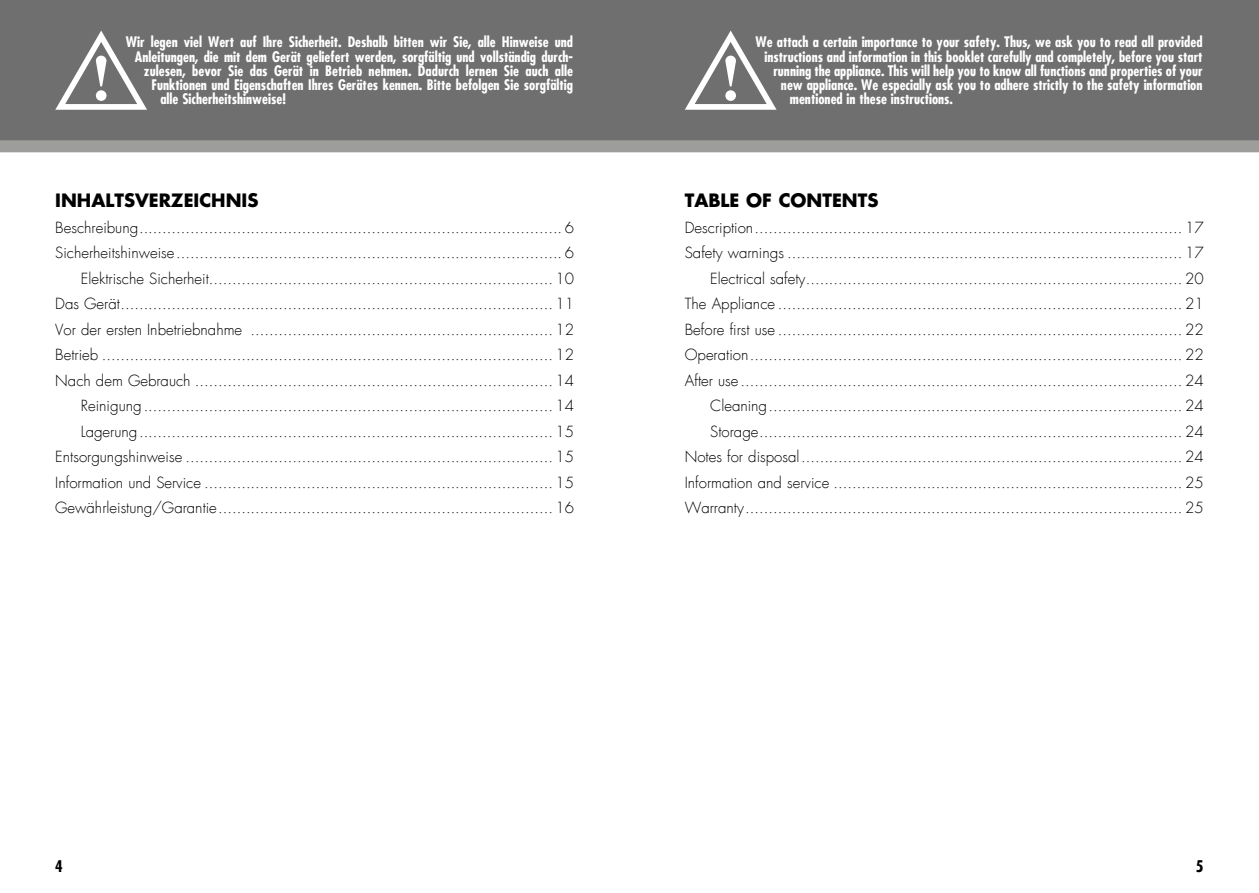
<style>
.page{position:relative;width:1259px;height:893px;background:#fff}
.page>*{position:absolute;margin:0;border:0;box-sizing:border-box;transform-origin:0 0}
.t1{font:700 18px "Futura LT";color:#000}
.t2{font:700 condensed 15.75px "Futura LT";color:#000}
.t3{font:300 15px/25.5px "Futura LT";color:#000;text-align:right}
.t4{font:700 condensed 14.25px "Futura LT";color:#fff}
</style>
<div class="page">
<div style="left:0;top:0;width:1259px;height:140px;background:#706f6f"></div>
<div style="left:0;top:140px;width:1259px;height:12px;background:#9d9d9c"></div>
<svg style="left:685px;top:30px;width:92px;height:80px"></svg>
<svg style="left:55px;top:30px;width:92px;height:80px"></svg>
<p class="t4" style="left:126px;top:33px;width:448px">Wir legen viel Wert auf Ihre Sicherheit. Deshalb bitten wir Sie, alle Hinweise und</p>
<p class="t4" style="left:135px;top:48px;width:439px">Anleitungen, die mit dem Gerät geliefert werden, sorgfältig und vollständig durch-</p>
<p class="t4" style="left:144px;top:62px;width:430px">zulesen, bevor Sie das Gerät in Betrieb nehmen. Dadurch lernen Sie auch alle</p>
<p class="t4" style="left:151px;top:76px;width:423px">Funktionen und Eigenschaften Ihres Gerätes kennen. Bitte befolgen Sie sorgfältig</p>
<p class="t4" style="left:160px;top:90px;width:127px">alle Sicherheitshinweise!</p>
<p class="t1" style="left:55px;top:188px;width:205px">INHALTSVERZEICHNIS</p>
<p class="t3" style="left:55px;top:215px;width:520px">Beschreibung........................................................................................... 6<br>Sicherheitshinweise................................................................................... 6<br>Elektrische Sicherheit.......................................................................... 10<br>Das Gerät............................................................................................. 11<br>Vor der ersten Inbetriebnahme ................................................................. 12<br>Betrieb ................................................................................................. 12<br>Nach dem Gebrauch ............................................................................. 14<br>Reinigung........................................................................................ 14<br>Lagerung......................................................................................... 15<br>Entsorgungshinweise ............................................................................... 15<br>Information und Service ........................................................................... 15<br>Gewährleistung/Garantie........................................................................ 16</p>
<p class="t4" style="left:755px;top:33px;width:448px">We attach a certain importance to your safety. Thus, we ask you to read all provided</p>
<p class="t4" style="left:764px;top:48px;width:440px">instructions and information in this booklet carefully and completely, before you start</p>
<p class="t4" style="left:773px;top:62px;width:431px">running the appliance. This will help you to know all functions and properties of your</p>
<p class="t4" style="left:781px;top:76px;width:423px">new appliance. We especially ask you to adhere strictly to the safety information</p>
<p class="t4" style="left:790px;top:90px;width:165px">mentioned in these instructions.</p>
<p class="t1" style="left:685px;top:188px;width:195px">TABLE OF CONTENTS</p>
<p class="t3" style="left:685px;top:215px;width:520px">Description............................................................................................ 17<br>Safety warnings ..................................................................................... 17<br>Electrical safety................................................................................. 20<br>The Appliance ....................................................................................... 21<br>Before first use ....................................................................................... 22<br>Operation............................................................................................. 22<br>After use ............................................................................................... 24<br>Cleaning......................................................................................... 24<br>Storage........................................................................................... 24<br>Notes for disposal.................................................................................. 24<br>Information and service ........................................................................... 25<br>Warranty.............................................................................................. 25</p>
<p class="t2" style="left:55px;top:857px;width:9px">4</p>
<p class="t2" style="left:1196px;top:857px;width:9px">5</p>
</div>
